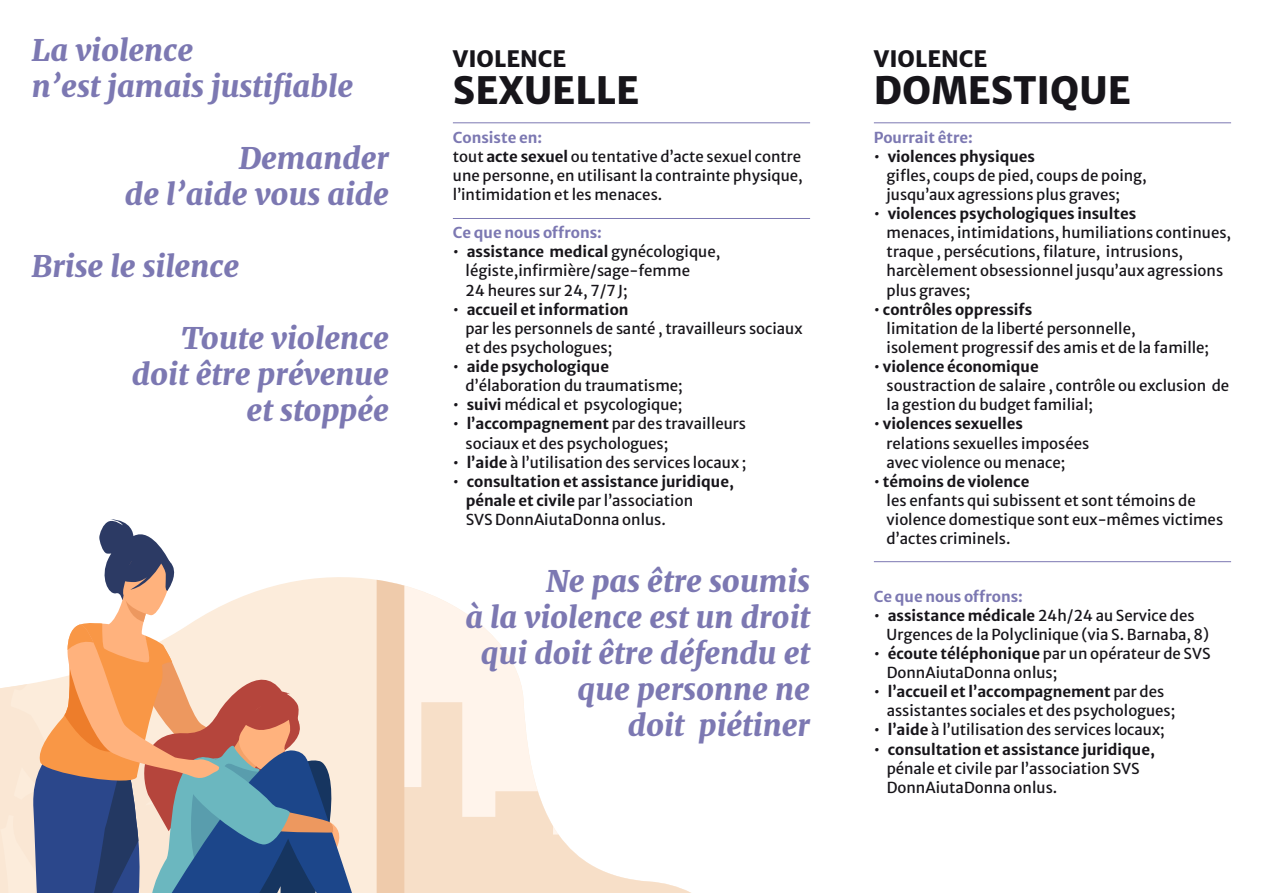
<style>
.page{position:relative;width:1263px;height:893px;background:#fff}
.page>*{position:absolute;margin:0;border:0;box-sizing:border-box;transform-origin:0 0}
.t1{font:800 37.5px "Merriweather Sans";color:#17151a}
.t2{font:italic 900 30px/36px "Merriweather";color:#7c78b2;text-align:right}
.t3{font:800 22.5px "Merriweather Sans";color:#17151a}
.t4{font:15px/19.2px "Merriweather Sans";color:#17151a}
.t5{font:700 15px/19.2px "Merriweather Sans";color:#17151a}
.t6{font:700 15px "Merriweather Sans";color:#7c78b2}
.s1{font-weight:700;color:#7c78b2}
.s2{font-weight:700}
.s3{font-weight:400}
</style>
<div class="page">
<div style="left:360px;top:578px;width:17px;height:315px;background:#fcecdb"></div>
<svg style="left:404px;top:585px;width:120px;height:117px;fill:#fff4eb"></svg>
<div style="left:0;top:686px;width:11px;height:207px;background:#fae7d4"></div>
<svg style="left:404px;top:702px;width:287px;height:191px"></svg>
<div style="left:377px;top:580px;width:27px;height:313px;background:#efcbab"></div>
<svg style="left:11px;top:519px;width:349px;height:374px"></svg>
<hr style="left:453px;top:122px;width:357px;height:1px;background:#7c78b2">
<hr style="left:453px;top:218px;width:357px;height:1px;background:#7c78b2">
<hr style="left:874px;top:122px;width:357px;height:1px;background:#7c78b2">
<hr style="left:874px;top:561px;width:357px;height:1px;background:#7c78b2">
<h2 class="t2" style="left:32px;top:32px;width:323px;text-align:left">La violence<br>n’est jamais justifiable</h2>
<h2 class="t2" style="left:125px;top:140px;width:266px">Demander<br>de l’aide vous aide</h2>
<h2 class="t2" style="left:32px;top:248px;width:209px">Brise le silence</h2>
<h2 class="t2" style="left:132px;top:320px;width:259px">Toute violence doit être prévenue et stoppée</h2>
<h3 class="t3" style="left:453px;top:39px;width:115px">VIOLENCE</h3>
<h1 class="t1" style="left:453px;top:58px;width:188px">SEXUELLE</h1>
<p class="t4" style="left:453px;top:126px;width:351px"><span class="s1">Consiste en:<br></span>tout <span class="s2">acte sexuel</span> ou tentative d’acte sexuel contre une personne, en utilisant la contrainte physique, l’intimidation et les menaces.</p>
<p class="t6" style="left:453px;top:220px;width:151px">Ce que nous offrons:</p>
<p class="t4" style="left:466px;top:241px;width:256px;text-indent:-13px">• <span class="s2">assistance medical</span> gynécologique, légiste,infirmière/sage-femme<br>24 heures sur 24, 7/7 J;</p>
<p class="t4" style="left:466px;top:298px;width:338px;text-indent:-13px">• <span class="s2">accueil et information<br></span>par les personnels de santé , travailleurs sociaux et des psychologues;</p>
<p class="t4" style="left:466px;top:355px;width:219px;text-indent:-13px">• <span class="s2">aide psychologique </span>d’élaboration du traumatisme;</p>
<p class="t4" style="left:453px;top:394px;width:231px">• <span class="s2">suivi</span> médical et psycologique;</p>
<p class="t4" style="left:466px;top:413px;width:282px;text-indent:-13px">• <span class="s2">l’accompagnement</span> par des travailleurs sociaux et des psychologues;</p>
<p class="t4" style="left:453px;top:451px;width:295px">• <span class="s2">l’aide</span> à l’utilisation des services locaux ;</p>
<p class="t5" style="left:466px;top:470px;width:270px;text-indent:-13px"><span class="s3">•</span> consultation et assistance juridique, pénale et civile <span class="s3">par l’association<br>SVS DonnAiutaDonna onlus.</span></p>
<h2 class="t2" style="left:465px;top:562px;width:346px">Ne pas être soumis<br>à la violence est un droit qui doit être défendu et que personne ne<br>doit piétiner</h2>
<h3 class="t3" style="left:874px;top:39px;width:115px">VIOLENCE</h3>
<h1 class="t1" style="left:874px;top:58px;width:258px">DOMESTIQUE</h1>
<p class="t6" style="left:874px;top:124px;width:101px">Pourrait être:</p>
<p class="t4" style="left:887px;top:145px;width:262px;text-indent:-13px">• <span class="s2">violences physiques<br></span>gifles, coups de pied, coups de poing, jusqu’aux agressions plus graves;</p>
<p class="t4" style="left:887px;top:202px;width:346px;text-indent:-13px">• <span class="s2">violences psychologiques insultes<br></span>menaces, intimidations, humiliations continues, traque , persécutions, filature, intrusions, harcèlement obsessionnel jusqu’aux agressions plus graves;</p>
<p class="t4" style="left:887px;top:298px;width:324px;text-indent:-13px">• <span class="s2">contrôles oppressifs<br></span>limitation de la liberté personnelle, isolement progressif des amis et de la famille;</p>
<p class="t4" style="left:887px;top:355px;width:344px;text-indent:-13px">• <span class="s2">violence économique<br></span>soustraction de salaire , contrôle ou exclusion de la gestion du budget familial;</p>
<p class="t4" style="left:887px;top:413px;width:204px;text-indent:-13px">• <span class="s2">violences sexuelles </span>relations sexuelles imposées avec violence ou menace;</p>
<p class="t4" style="left:887px;top:470px;width:338px;text-indent:-13px">• <span class="s2">témoins de violence<br></span>les enfants qui subissent et sont témoins de violence domestique sont eux-mêmes victimes d’actes criminels.</p>
<p class="t6" style="left:874px;top:583px;width:151px">Ce que nous offrons:</p>
<p class="t4" style="left:887px;top:604px;width:324px;text-indent:-13px">• <span class="s2">assistance médicale</span> 24h/24 au Service des<br>Urgences de la Polyclinique (via S. Barnaba, 8)</p>
<p class="t4" style="left:887px;top:642px;width:325px;text-indent:-13px">• <span class="s2">écoute téléphonique</span> par un opérateur de SVS<br>DonnAiutaDonna onlus;</p>
<p class="t4" style="left:887px;top:680px;width:290px;text-indent:-13px">• <span class="s2">l’accueil et l’accompagnement</span> par des assistantes sociales et des psychologues;</p>
<p class="t4" style="left:874px;top:719px;width:292px">• <span class="s2">l’aide</span> à l’utilisation des services locaux;</p>
<p class="t4" style="left:887px;top:738px;width:270px;text-indent:-13px">• <span class="s2">consultation et assistance juridique, </span>pénale et civile par l’association SVS<br>DonnAiutaDonna onlus.</p>
</div>
